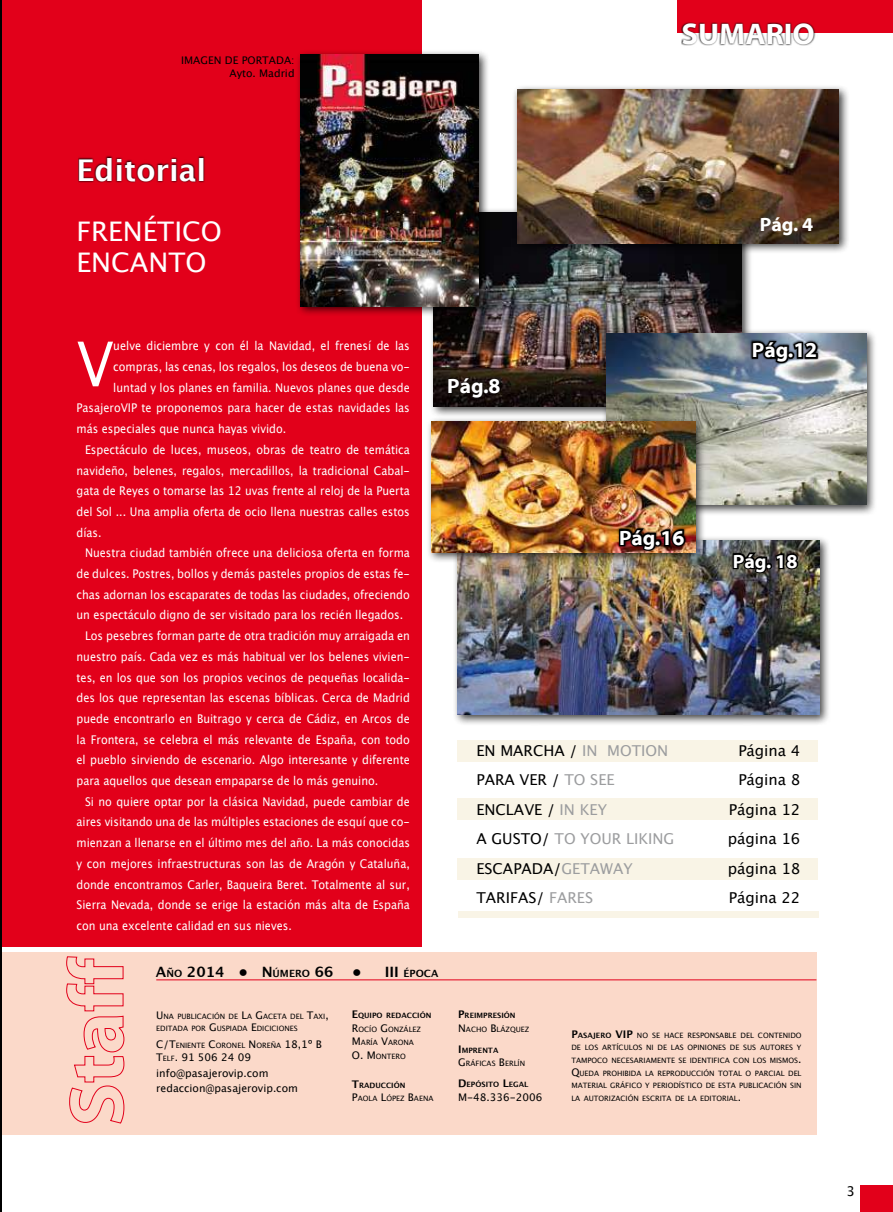
<style>
.page{position:relative;width:893px;height:1212px;background:#fff}
.page>*{position:absolute;margin:0;border:0;box-sizing:border-box;transform-origin:0 0}
.t1{font:61.8px "Lucida Grande";color:#fff;scale:.91 1}
.t2{font:700 30px "Lucida Grande";color:#fff}
.t3{font:700 30px "Myriad Web Pro";color:#fff}
.t4{font:27px "Lucida Grande";color:#fff}
.t5{font:700 21px "Myriad Web Pro";color:#fff}
.t6{font:700 19.5px "Myriad Web Pro";color:#fff}
.t7{font:15px "Lucida Grande";color:#000}
.t8{font:15px "Lucida Grande";color:#9c9d9f}
.t9{font:700 14.25px "Lucida Grande";color:#000}
.t10{font:13.5px "Lucida Grande";color:#000}
.t11{font:12px "Lucida Grande";color:#fff;scale:.91 1}
.t12{font:10.5px/16.8px "Lucida Grande";color:#000}
.t13{font:10.5px "Lucida Grande";color:#000}
.t14{font:700 10.05px "Lucida Grande";color:#000}
.t15{font:7.35px/12.6px "Lucida Grande";color:#000}
.t16{font:700 7.35px/13.5px "Lucida Grande";color:#000}
.s1{color:#9c9d9f}
.s2{color:#000}
.s3{font-size:10.05px}
.s4{font-size:14.25px}
.s5{font-size:10.5px}
.s6{font-style:inherit}
.s7{font-size:7.35px}
.s8{font-weight:700;font-size:10.5px}
.s9{font-weight:700}
.s10{font-weight:400;font-size:10.5px}
.s11{font-weight:400}
</style>
<div class="page">
<div style="left:452px;top:535px;width:404px;height:197px;background:#000;opacity:.75"></div>
<img style="left:457px;top:540px;width:362px;height:175px">
<div style="left:677px;top:0;width:216px;height:33px;background:#e2001a"></div>
<svg style="left:681px;top:22px;width:135px;height:24px"></svg>
<div style="left:860px;top:1185px;width:33px;height:27px;background:#e2001a"></div>
<div style="left:2px;top:0;width:420px;height:947px;background:#e2001a"></div>
<svg style="left:78px;top:156px;width:127px;height:27px"></svg>
<div style="left:0;top:953px;width:816px;height:182px;background:#fbd9c9"></div>
<div style="left:458px;top:740px;width:360px;height:21px;background:#f9f4e6"></div>
<div style="left:458px;top:798px;width:360px;height:22px;background:#f9f4e6"></div>
<div style="left:458px;top:858px;width:360px;height:21px;background:#f9f4e6"></div>
<img style="left:434px;top:213px;width:308px;height:194px">
<div style="left:601px;top:329px;width:282px;height:194px;background:#000;opacity:.75"></div>
<img style="left:607px;top:334px;width:259px;height:171px">
<svg style="left:447px;top:377px;width:91px;height:39px;background:#3a3532"></svg>
<svg style="left:820px;top:339px;width:53px;height:52px;background:#9ca5ac"></svg>
<img style="left:750px;top:339px;width:70px;height:81px">
<svg style="left:66px;top:956px;width:59px;height:168px"></svg>
<hr style="left:156px;top:979px;width:660px;height:1px;background:#e2001a">
<div style="left:458px;top:911px;width:360px;height:7px;background:#f9f4e6"></div>
<div style="left:426px;top:416px;width:288px;height:168px;background:#000;opacity:.75"></div>
<img style="left:432px;top:421px;width:263px;height:131px">
<img style="left:731px;top:550px;width:70px;height:81px">
<div style="left:295px;top:49px;width:207px;height:275px;background:#000;opacity:.75"></div>
<img style="left:300px;top:54px;width:178px;height:252px">
<img style="left:687px;top:527px;width:53px;height:52px">
<img style="left:617px;top:527px;width:70px;height:80px">
<img style="left:0;top:0;width:1px;height:1212px">
<div style="left:512px;top:84px;width:359px;height:238px;background:#000;opacity:.75"></div>
<img style="left:517px;top:89px;width:322px;height:154px">
<p class="t12" style="left:181px;top:54px;width:115px;line-height:12.6px;text-align:right">IMAGEN DE PORTADA:<br>Ayto. Madrid</p>
<h2 class="t3" style="left:681px;top:18px;width:135px">SUMARIO</h2>
<h2 class="t2" style="left:77px;top:146px;width:131px">Editorial</h2>
<h3 class="t4" style="left:77px;top:216px;width:32px">Fren</h3>
<h3 class="t4" style="left:143px;top:216px;width:81px">étic o</h3>
<h3 class="t4" style="left:77px;top:247px;width:19px">encant</h3>
<h3 class="t4" style="left:185px;top:247px;width:22px">o</h3>
<h3 class="t6" style="left:760px;top:213px;width:55px">Pág. 4</h3>
<h1 class="t1" style="left:77px;top:329px;width:42px">V</h1>
<p class="t11" style="left:113px;top:339px;width:327px">uelve diciembre y con él la Navidad, el frenesí de las</p>
<p class="t11" style="left:113px;top:360px;width:327px">compras, las cenas, los regalos, los deseos de buena vo-</p>
<p class="t11" style="left:113px;top:381px;width:327px">luntad y los planes en familia. Nuevos planes que desde</p>
<p class="t11" style="left:77px;top:401px;width:368px">PasajeroVIP te proponemos para hacer de estas navidades las</p>
<p class="t11" style="left:77px;top:422px;width:232px">más especiales que nunca hayas vivido.</p>
<p class="t11" style="left:85px;top:443px;width:358px">Espectáculo de luces, museos, obras de teatro de temática</p>
<p class="t11" style="left:77px;top:463px;width:368px">navideño, belenes, regalos, mercadillos, la tradicional Cabal-</p>
<p class="t11" style="left:77px;top:484px;width:368px">gata de Reyes o tomarse las 12 uvas frente al reloj de la Puerta</p>
<p class="t11" style="left:77px;top:505px;width:368px">del Sol ... Una amplia oferta de ocio llena nuestras calles estos</p>
<p class="t11" style="left:77px;top:525px;width:29px">días.</p>
<p class="t11" style="left:85px;top:546px;width:358px">Nuestra ciudad también ofrece una deliciosa oferta en forma</p>
<p class="t11" style="left:77px;top:567px;width:368px">de dulces. Postres, bollos y demás pasteles propios de estas fe-</p>
<p class="t11" style="left:77px;top:588px;width:368px">chas adornan los escaparates de todas las ciudades, ofreciendo</p>
<p class="t11" style="left:77px;top:608px;width:360px">un espectáculo digno de ser visitado para los recién llegados.</p>
<p class="t11" style="left:85px;top:629px;width:358px">Los pesebres forman parte de otra tradición muy arraigada en</p>
<p class="t11" style="left:77px;top:650px;width:368px">nuestro país. Cada vez es más habitual ver los belenes vivien-</p>
<p class="t11" style="left:77px;top:670px;width:368px">tes, en los que son los propios vecinos de pequeñas localida-</p>
<p class="t11" style="left:77px;top:691px;width:368px">des los que representan las escenas bíblicas. Cerca de Madrid</p>
<p class="t11" style="left:77px;top:712px;width:368px">puede encontrarlo en Buitrago y cerca de Cádiz, en Arcos de</p>
<p class="t11" style="left:77px;top:732px;width:368px">la Frontera, se celebra el más relevante de España, con todo</p>
<p class="t11" style="left:77px;top:753px;width:368px">el pueblo sirviendo de escenario. Algo interesante y diferente</p>
<p class="t11" style="left:77px;top:774px;width:333px">para aquellos que desean empaparse de lo más genuino.</p>
<p class="t11" style="left:85px;top:795px;width:358px">Si no quiere optar por la clásica Navidad, puede cambiar de</p>
<p class="t11" style="left:77px;top:815px;width:368px">aires visitando una de las múltiples estaciones de esquí que co-</p>
<p class="t11" style="left:77px;top:836px;width:368px">mienzan a llenarse en el último mes del año. La más conocidas</p>
<p class="t11" style="left:77px;top:857px;width:368px">y con mejores infraestructuras son las de Aragón y Cataluña,</p>
<p class="t11" style="left:77px;top:877px;width:368px">donde encontramos Carler, Baqueira Beret. Totalmente al sur,</p>
<p class="t11" style="left:77px;top:898px;width:368px">Sierra Nevada, donde se erige la estación más alta de España</p>
<p class="t11" style="left:77px;top:919px;width:238px">con una excelente calidad en sus nieves.</p>
<h3 class="t5" style="left:447px;top:375px;width:55px">Pág.8</h3>
<h3 class="t5" style="left:752px;top:339px;width:67px">Pág.12</h3>
<h3 class="t5" style="left:619px;top:526px;width:67px">Pág.16</h3>
<h3 class="t6" style="left:733px;top:550px;width:66px">Pág. 18</h3>
<p class="t7" style="left:476px;top:742px;width:193px">EN MARCHA / <span class="s1">IN MOTION</span></p>
<p class="t7" style="left:738px;top:742px;width:64px">Página 4</p>
<p class="t7" style="left:476px;top:771px;width:140px">PARA VER / <span class="s1">TO SEE</span></p>
<p class="t7" style="left:738px;top:771px;width:64px">Página 8</p>
<p class="t7" style="left:476px;top:801px;width:132px">ENCLAVE / <span class="s1">IN KEY</span></p>
<p class="t7" style="left:729px;top:801px;width:73px">Página 12</p>
<p class="t8" style="left:476px;top:830px;width:200px"><span class="s2">A GUSTO/</span> TO YOUR LIKING</p>
<p class="t7" style="left:728px;top:830px;width:74px">página 16</p>
<p class="t7" style="left:476px;top:860px;width:158px">ESCAPADA/<span class="s1">GETAWAY</span></p>
<p class="t7" style="left:728px;top:860px;width:74px">página 18</p>
<p class="t7" style="left:476px;top:889px;width:118px">TARIFAS/ <span class="s1">FARES</span></p>
<p class="t7" style="left:729px;top:889px;width:73px">Página 22</p>
<p class="t9" style="left:156px;top:960px;width:179px">A<span class="s3">ÑO</span> 2014 • N<span class="s3">ÚMERO</span> 66</p>
<p class="t14" style="left:352px;top:965px;width:87px"><span class="s4">• III</span> ÉPOCA</p>
<p class="t15" style="left:156px;top:1010px;width:174px"><span class="s5">U</span>NA PU BLICACIÓN DE <span class="s5">L</span>A <span class="s5">G</span>ACETA DEL <span class="s5">T</span>AXI<span class="s5">,<br></span>EDITADA POR <span class="s5">G</span>USPIADA <span class="s5">E</span>DICICIONES</p>
<p class="t15" style="left:156px;top:1039px;width:166px"><span class="s5">C/T</span>ENIENTE <span class="s5">C</span>ORONEL <span class="s5">N</span> OREÑA <span class="s5">18,1º B</span></p>
<p class="t12" style="left:156px;top:1048px;width:114px"><span class="s6">T</span><span class="s7">ELF</span><span class="s6">. 91 506 24 09 </span>info@pasajerovip.com</p>
<p class="t12" style="left:156px;top:1080px;width:143px">redaccion@pasajerovip.com</p>
<p class="t15" style="left:352px;top:1009px;width:80px;line-height:13.5px"><span class="s8">E</span><span class="s9">QUI PO REDACCIÓN<br></span><span class="s5">R</span>OCÍO <span class="s5">G</span>ONZÁLEZ<br><span class="s5">M</span>ARÍA <span class="s5">V</span>ARONA<br><span class="s5">O. M</span>ONTERO</p>
<p class="t15" style="left:352px;top:1079px;width:83px"><span class="s8">T</span><span class="s9">RADUCCIÓN<br></span><span class="s5">P</span>AOLA <span class="s5">L</span>ÓPEZ <span class="s5">B</span>AENA</p>
<p class="t16" style="left:458px;top:1009px;width:73px"><span class="s5">P</span>REIMPRESIÓN<br><span class="s10">N</span><span class="s11">ACHO</span> <span class="s10">B</span> <span class="s11">LÁZQU EZ</span></p>
<p class="t15" style="left:458px;top:1044px;width:68px"><span class="s8">I</span> <span class="s9">MPRENTA<br></span><span class="s5">G</span>RÁFICAS <span class="s5">B</span> ERLÍN</p>
<p class="t16" style="left:458px;top:1077px;width:71px"><span class="s5">D</span>EPÓSITO <span class="s5">L</span>EGAL</p>
<p class="t13" style="left:458px;top:1091px;width:86px">M-48.336-2006</p>
<p class="t15" style="left:571px;top:1029px;width:232px;text-align:justify"><span class="s8">P</span><span class="s9">ASAJERO</span> <span class="s8">VI P</span> NO SE HACE RESPONSABLE DEL CONTENIDO DE LOS ARTÍCU LOS NI DE LAS OPINIONES DE SUS AUTORES Y TAM POCO NECESARIAM ENTE SE IDENTIFICA CON LOS M ISMOS<span class="s5">.<br>Q</span>U EDA PROHIBIDA LA REPRODUCCIÓN TOTAL O PARCIAL DEL MATERIAL GRÁFICO Y PERIODÍSTICO DE ESTA PU BLICACIÓN SIN LA AUTORIZACIÓN ESCRITA DE LA EDITORIAL<span class="s5">.</span></p>
<p class="t10" style="left:846px;top:1183px;width:10px">3</p>
</div>
